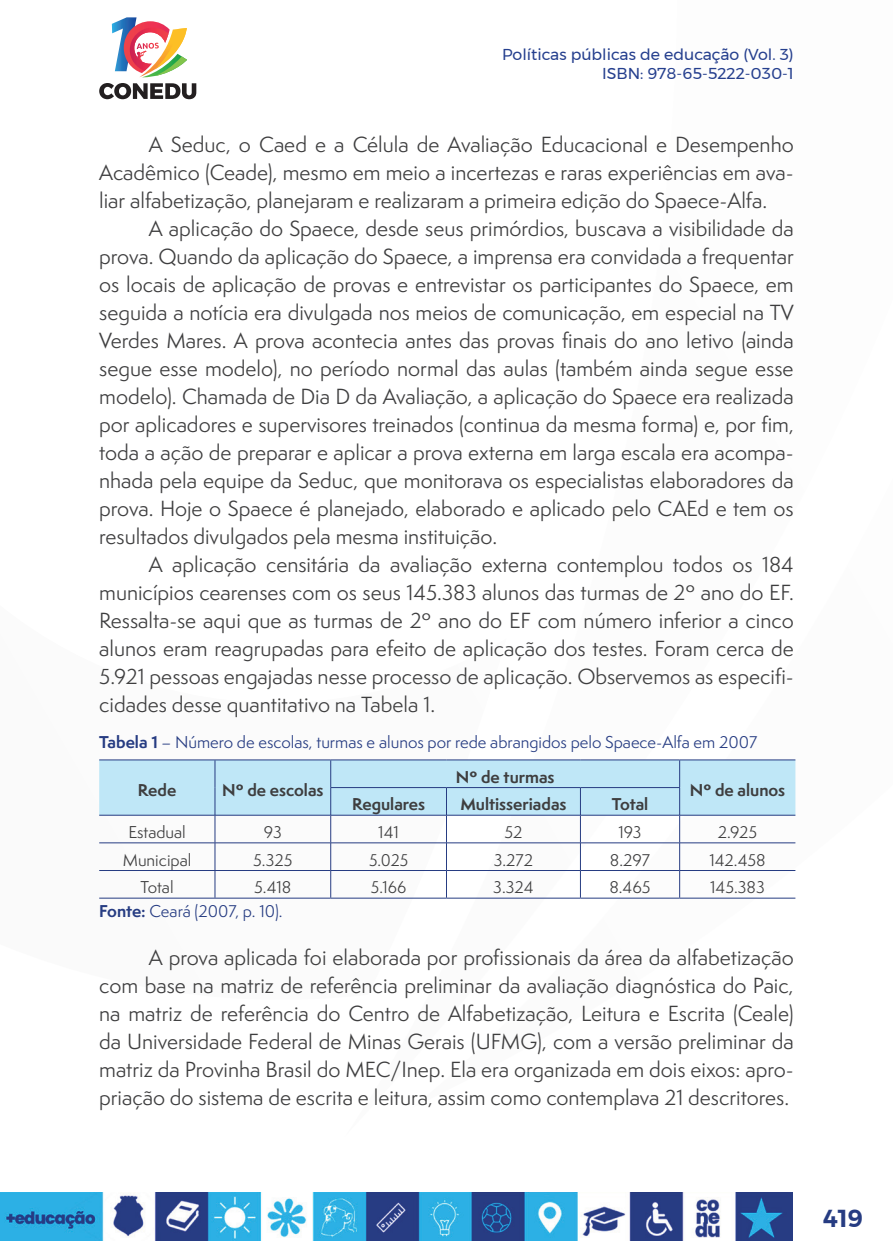
<style>
.page{position:relative;width:893px;height:1241px;background:#fff}
.page>*{position:absolute;margin:0;border:0;box-sizing:border-box;transform-origin:0 0}
.t1{font:600 24.5px "Montserrat";color:#263c82}
._7_CORPO{font:20.12px/28px "Semplicita Pro";color:#3e3e3f;text-align:justify}
._10_TABELA{font:15.75px "Semplicita Pro";color:#3e3e3f}
._9_LEGENDAS{font:15.75px "Semplicita Pro";color:#263c82}
._10_TABELA-2{font:700 15.75px "Semplicita Pro";color:#3e3e3f}
.t2{font:15.75px/18.9px "Montserrat";color:#253f8e;text-align:right}
._13_FONTES{font:15.75px "Semplicita Pro";color:#263c82}
.s1{font-weight:700}
</style>
<div class="page">
<svg style="left:112px;top:17px;width:75px;height:60px"></svg>
<svg style="left:99px;top:83px;width:97px;height:16px"></svg>
<img style="left:0;top:1192px;width:793px;height:48px">
<svg style="left:99px;top:760px;width:696px;height:137px"></svg>
<hr style="left:99px;top:814px;width:116px;height:1px;background:#263c82">
<hr style="left:99px;top:759px;width:116px;height:1px;background:#263c82">
<hr style="left:215px;top:759px;width:116px;height:1px;background:#263c82">
<hr style="left:331px;top:759px;width:115px;height:1px;background:#263c82">
<hr style="left:446px;top:759px;width:134px;height:1px;background:#263c82">
<hr style="left:580px;top:759px;width:100px;height:1px;background:#263c82">
<hr style="left:680px;top:759px;width:115px;height:1px;background:#263c82">
<hr style="left:99px;top:897px;width:116px;height:1px;background:#263c82">
<hr style="left:215px;top:897px;width:116px;height:1px;background:#263c82">
<hr style="left:331px;top:897px;width:115px;height:1px;background:#263c82">
<hr style="left:446px;top:897px;width:134px;height:1px;background:#263c82">
<hr style="left:580px;top:897px;width:100px;height:1px;background:#263c82">
<hr style="left:680px;top:897px;width:115px;height:1px;background:#263c82">
<p class="t2" style="left:502px;top:45px;width:293px">Políticas públicas de educação (Vol. 3)<br>ISBN: 978-65-5222-030-1</p>
<p class="_7_CORPO" style="left:99px;top:130px;width:696px;text-indent:50px">A Seduc, o Caed e a Célula de Avaliação Educacional e Desempenho Acadêmico (Ceade), mesmo em meio a incertezas e raras experiências em ava&shy;liar alfabetização, planejaram e realizaram a primeira edição do Spaece-Alfa.</p>
<p class="_7_CORPO" style="left:99px;top:214px;width:696px;text-indent:50px">A aplicação do Spaece, desde seus primórdios, buscava a visibilidade da prova. Quando da aplicação do Spaece, a imprensa era convidada a frequentar os locais de aplicação de provas e entrevistar os participantes do Spaece, em seguida a notícia era divulgada nos meios de comunicação, em especial na TV Verdes Mares. A prova acontecia antes das provas finais do ano letivo (ainda segue esse modelo), no período normal das aulas (também ainda segue esse modelo). Chamada de Dia D da Avaliação, a aplicação do Spaece era realizada por aplicadores e supervisores treinados (continua da mesma forma) e, por fim, toda a ação de preparar e aplicar a prova externa em larga escala era acompa&shy;nhada pela equipe da Seduc, que monitorava os especialistas elaboradores da prova. Hoje o Spaece é planejado, elaborado e aplicado pelo CAEd e tem os resultados divulgados pela mesma instituição.</p>
<p class="_7_CORPO" style="left:99px;top:550px;width:696px;text-indent:50px">A aplicação censitária da avaliação externa contemplou todos os 184 municípios cearenses com os seus 145.383 alunos das turmas de 2º ano do EF.<br>Ressalta-se aqui que as turmas de 2º ano do EF com número inferior a cinco alunos eram reagrupadas para efeito de aplicação dos testes. Foram cerca de 5.921 pessoas engajadas nesse processo de aplicação. Observemos as especifi&shy;cidades desse quantitativo na Tabela 1.</p>
<p class="_9_LEGENDAS" style="left:99px;top:730px;width:660px"><span class="s1">Tabela 1</span> – Número de escolas, turmas e alunos por rede abrangidos pelo Spaece-Alfa em 2007</p>
<p class="_10_TABELA-2" style="left:138px;top:778px;width:40px">Rede</p>
<p class="_10_TABELA-2" style="left:222px;top:778px;width:103px">Nº de escolas</p>
<p class="_10_TABELA-2" style="left:456px;top:764px;width:100px">Nº de turmas</p>
<p class="_10_TABELA-2" style="left:690px;top:778px;width:97px">Nº de alunos</p>
<p class="_10_TABELA-2" style="left:352px;top:792px;width:75px">Regulares</p>
<p class="_10_TABELA-2" style="left:460px;top:792px;width:108px">Multisseriadas</p>
<p class="_10_TABELA-2" style="left:612px;top:792px;width:38px">Total</p>
<p class="_10_TABELA" style="left:128px;top:820px;width:59px">Estadual</p>
<p class="_10_TABELA" style="left:264px;top:820px;width:19px">93</p>
<p class="_10_TABELA" style="left:378px;top:820px;width:22px">141</p>
<p class="_10_TABELA" style="left:504px;top:820px;width:20px">52</p>
<p class="_10_TABELA" style="left:618px;top:820px;width:25px">193</p>
<p class="_10_TABELA" style="left:718px;top:820px;width:41px">2.925</p>
<p class="_10_TABELA" style="left:123px;top:848px;width:70px">Municipal</p>
<p class="_10_TABELA" style="left:253px;top:848px;width:41px">5.325</p>
<p class="_10_TABELA" style="left:369px;top:848px;width:41px">5.025</p>
<p class="_10_TABELA" style="left:494px;top:848px;width:41px">3.272</p>
<p class="_10_TABELA" style="left:610px;top:848px;width:42px">8.297</p>
<p class="_10_TABELA" style="left:709px;top:848px;width:58px">142.458</p>
<p class="_10_TABELA" style="left:141px;top:876px;width:35px">Total</p>
<p class="_10_TABELA" style="left:254px;top:876px;width:39px">5.418</p>
<p class="_10_TABELA" style="left:371px;top:876px;width:37px">5.166</p>
<p class="_10_TABELA" style="left:493px;top:876px;width:42px">3.324</p>
<p class="_10_TABELA" style="left:609px;top:876px;width:43px">8.465</p>
<p class="_10_TABELA" style="left:710px;top:876px;width:56px">145.383</p>
<p class="_13_FONTES" style="left:99px;top:899px;width:185px"><span class="s1">Fonte:</span> Ceará (2007, p. 10).</p>
<p class="_7_CORPO" style="left:99px;top:942px;width:696px;text-indent:50px">A prova aplicada foi elaborada por profissionais da área da alfabetização com base na matriz de referência preliminar da avaliação diagnóstica do Paic, na matriz de referência do Centro de Alfabetização, Leitura e Escrita (Ceale) da Universidade Federal de Minas Gerais (UFMG), com a versão preliminar da matriz da Provinha Brasil do MEC/Inep. Ela era organizada em dois eixos: apro&shy;priação do sistema de escrita e leitura, assim como contemplava 21 descritores.</p>
<p class="t1" style="left:823px;top:1198px;width:41px">419</p>
</div>
